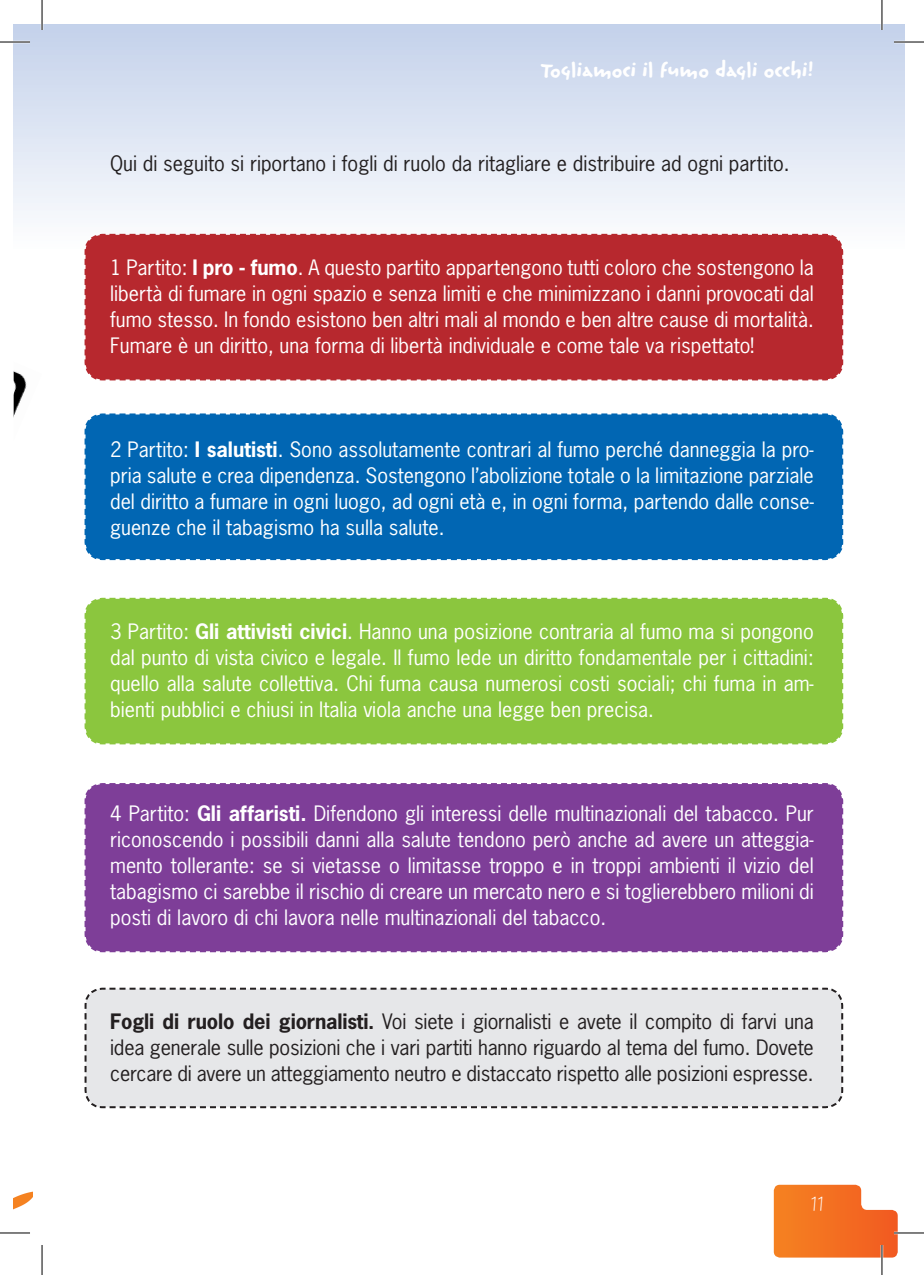
<style>
.page{position:relative;width:924px;height:1275px;background:#fff}
.page>*{position:absolute;margin:0;border:0;box-sizing:border-box;transform-origin:0 0}
.t1{font:28px "Reliq Std Light Active";color:#fff}
.t2{font:24px "Reliq Std Bold Extra Active";color:#fff}
.t3{font:20px/26px "News Gothic Std";color:#fff;text-align:justify}
.t4{font:20px/26px "News Gothic Std";color:#231f20;text-align:justify}
.s1{font-weight:700}
</style>
<div class="page">
<div style="left:14px;top:24px;width:28px;height:225px;background:linear-gradient(to bottom,#c3d1ea,#fdfdfe)"></div>
<img style="left:14px;top:1191px;width:18px;height:18px">
<svg style="left:773px;top:1184px;width:124px;height:73px;background:#f4813c"></svg>
<div style="left:42px;top:24px;width:862px;height:225px;background:linear-gradient(to bottom,#c3d1ea,#fdfefe)"></div>
<img style="left:14px;top:371px;width:13px;height:44px">
<div style="left:83px;top:233px;width:760px;height:148px;background:#b7282e"></div>
<div style="left:84px;top:413px;width:759px;height:148px;background:#0166b3"></div>
<div style="left:84px;top:597px;width:759px;height:148px;background:#8bc63e"></div>
<svg style="left:84px;top:987px;width:759px;height:122px;background:#e2e3e4"></svg>
<div style="left:84px;top:783px;width:759px;height:170px;background:#7e3e98"></div>
<hr style="left:0;top:41px;width:30px;height:2px;background:#fff">
<hr style="left:893px;top:41px;width:30px;height:2px;background:#fff">
<hr style="left:893px;top:1231px;width:30px;height:3px;background:#fff">
<hr style="left:41px;top:0;width:2px;height:30px;background:#fff">
<hr style="left:880px;top:0;width:2px;height:30px;background:#fff">
<hr style="left:880px;top:1245px;width:2px;height:30px;background:#fff">
<hr style="left:0;top:42px;width:30px;height:1px;background:#000">
<hr style="left:893px;top:42px;width:30px;height:1px;background:#000">
<hr style="left:0;top:1232px;width:30px;height:1px;background:#000">
<hr style="left:893px;top:1232px;width:30px;height:1px;background:#000">
<hr style="left:42px;top:0;width:1px;height:30px;background:#000">
<hr style="left:42px;top:1245px;width:1px;height:30px;background:#000">
<hr style="left:881px;top:0;width:1px;height:30px;background:#000">
<hr style="left:881px;top:1245px;width:1px;height:30px;background:#000">
<p class="t2" style="left:540px;top:57px;width:274px">Togliamoci il fumo dagli occhi!</p>
<p class="t4" style="left:110px;top:150px;width:680px">Qui di seguito si riportano i fogli di ruolo da ritagliare e distribuire ad ogni partito.</p>
<p class="t3" style="left:110px;top:254px;width:705px">1 Partito: <span class="s1">I pro - fumo</span>. A questo partito appartengono tutti coloro che sostengono la libertà di fumare in ogni spazio e senza limiti e che minimizzano i danni provocati dal fumo stesso. In fondo esistono ben altri mali al mondo e ben altre cause di mortalità.<br>Fumare è un diritto, una forma di libertà individuale e come tale va rispettato!</p>
<p class="t3" style="left:110px;top:436px;width:705px">2 Partito: <span class="s1">I salutisti</span>. Sono assolutamente contrari al fumo perché danneggia la pro&shy;pria salute e crea dipendenza. Sostengono l’abolizione totale o la limitazione parziale del diritto a fumare in ogni luogo, ad ogni età e, in ogni forma, partendo dalle conse&shy;guenze che il tabagismo ha sulla salute.</p>
<p class="t3" style="left:110px;top:618px;width:704px">3 Partito: <span class="s1">Gli attivisti civici</span>. Hanno una posizione contraria al fumo ma si pongono dal punto di vista civico e legale. Il fumo lede un diritto fondamentale per i cittadini: quello alla salute collettiva. Chi fuma causa numerosi costi sociali; chi fuma in am&shy;bienti pubblici e chiusi in Italia viola anche una legge ben precisa.</p>
<p class="t3" style="left:110px;top:800px;width:705px">4 Partito: <span class="s1">Gli affaristi.</span> Difendono gli interessi delle multinazionali del tabacco. Pur riconoscendo i possibili danni alla salute tendono però anche ad avere un atteggia&shy;mento tollerante: se si vietasse o limitasse troppo e in troppi ambienti il vizio del tabagismo ci sarebbe il rischio di creare un mercato nero e si toglierebbero milioni di posti di lavoro di chi lavora nelle multinazionali del tabacco.</p>
<p class="t4" style="left:110px;top:1008px;width:704px"><span class="s1">Fogli di ruolo dei giornalisti.</span> Voi siete i giornalisti e avete il compito di farvi una idea generale sulle posizioni che i vari partiti hanno riguardo al tema del fumo. Dovete cercare di avere un atteggiamento neutro e distaccato rispetto alle posizioni espresse.</p>
<h1 class="t1" style="left:810px;top:1190px;width:15px">11</h1>
</div>
